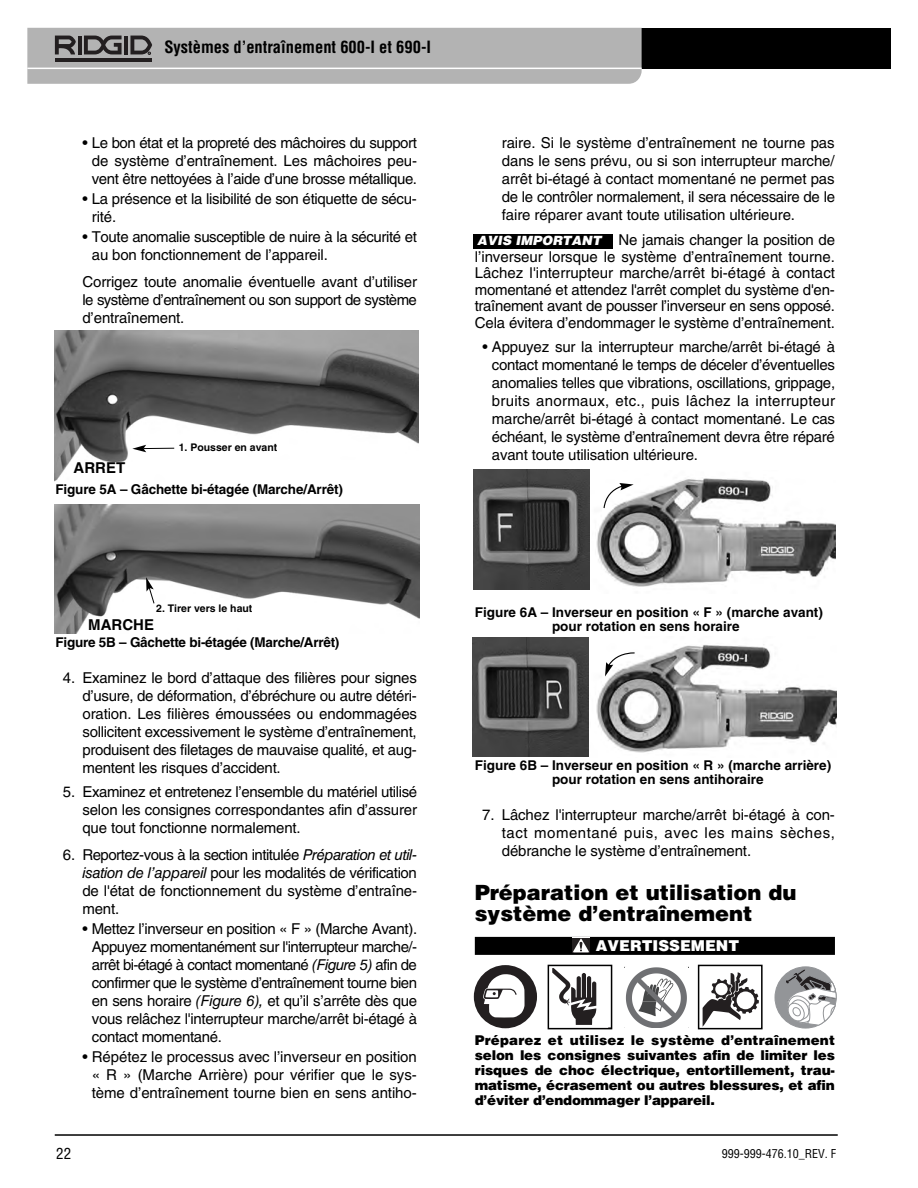
<style>
.page{position:relative;width:918px;height:1188px;background:#fff}
.page>*{position:absolute;margin:0;border:0;box-sizing:border-box;transform-origin:0 0}
.t1{font:900 21px/21px "Helvetica LT Std";color:#000}
.t2{font:700 condensed 16.5px "Helvetica LT Std";color:#000}
.t3{font:15px/18px "Helvetica LT Std";letter-spacing:-.01em;color:#000;text-align:justify}
.t4{font:900 15px "Helvetica LT Std";color:#fff}
.t5{font:700 15px "Helvetica LT Std";color:#000}
.t6{font:condensed 15px "Helvetica LT Std";color:#000}
.t7{font:700 13.5px/13.5px "Helvetica LT Std";color:#000;text-align:center}
.t8{font:900 13.5px/15px "Helvetica LT Std";letter-spacing:-.015em;color:#000;text-align:justify}
.t9{font:italic 900 12.75px "Helvetica LT Std";color:#fff}
.t10{font:condensed 12px "Helvetica LT Std";color:#000}
.t11{font:700 10.5px "Helvetica LT Std";color:#000}
.s1{font-style:italic}
</style>
<div class="page">
<div style="left:475px;top:937px;width:360px;height:18px;background:#000"></div>
<div style="left:572px;top:938px;width:17px;height:14px;background:#231f20"></div>
<svg style="left:573px;top:939px;width:16px;height:13px"></svg>
<hr style="left:55px;top:1134px;width:783px;height:2px;background:#000">
<div style="left:463px;top:28px;width:428px;height:41px;background:#000"></div>
<svg style="left:27px;top:28px;width:615px;height:56px;background:#afafaf"></svg>
<div style="left:473px;top:234px;width:139px;height:14px;background:#000"></div>
<img style="left:54px;top:331px;width:364px;height:151px">
<svg style="left:132px;top:445px;width:43px;height:7px"></svg>
<img style="left:54px;top:504px;width:365px;height:130px">
<svg style="left:146px;top:577px;width:9px;height:27px"></svg>
<img style="left:579px;top:471px;width:257px;height:119px">
<img style="left:473px;top:470px;width:116px;height:119px">
<svg style="left:603px;top:483px;width:31px;height:26px"></svg>
<img style="left:578px;top:644px;width:258px;height:113px">
<img style="left:473px;top:637px;width:116px;height:119px">
<svg style="left:605px;top:652px;width:31px;height:24px"></svg>
<svg style="left:474px;top:965px;width:63px;height:63px"></svg>
<div style="left:775px;top:967px;width:61px;height:61px;border:1px solid #939598;border-radius:50%"></div>
<svg style="left:777px;top:969px;width:59px;height:57px"></svg>
<svg style="left:703px;top:972px;width:56px;height:54px"></svg>
<div style="left:698px;top:965px;width:65px;height:64px;border:2px solid #000"></div>
<svg style="left:625px;top:966px;width:64px;height:62px"></svg>
<svg style="left:552px;top:968px;width:44px;height:57px"></svg>
<div style="left:548px;top:965px;width:64px;height:64px;border:2px solid #000"></div>
<p class="t2" style="left:164px;top:41px;width:268px">Systèmes d’entraînement 600-I et 690-I</p>
<p class="t3" style="left:92px;top:135px;width:327px;text-indent:-9px">• Le bon état et la propreté des mâchoires du support de système d’entraînement. Les mâchoires peu&shy;vent être nettoyées à l’aide d’une brosse métallique.</p>
<p class="t3" style="left:92px;top:191px;width:327px;text-indent:-9px">• La présence et la lisibilité de son étiquette de sécu&shy;rité.</p>
<p class="t3" style="left:92px;top:230px;width:327px;text-indent:-9px">• Toute anomalie susceptible de nuire à la sécurité et au bon fonctionnement de l’appareil.</p>
<p class="t3" style="left:82px;top:275px;width:336px">Corrigez toute anomalie éventuelle avant d’utiliser le système d’entraînement ou son support de système d’entraînement.</p>
<p class="t5" style="left:74px;top:463px;width:53px">ARRET</p>
<p class="t11" style="left:179px;top:444px;width:100px">1. Pousser en avant</p>
<p class="t7" style="left:55px;top:484px;width:289px">Figure 5A – Gâchette bi-étagée (Marche/Arrêt)</p>
<p class="t11" style="left:156px;top:605px;width:98px">2. Tirer vers le haut</p>
<p class="t5" style="left:88px;top:620px;width:67px">MARCHE</p>
<p class="t7" style="left:55px;top:637px;width:285px">Figure 5B – Gâchette bi-étagée (Marche/Arrêt)</p>
<p class="t3" style="left:82px;top:671px;width:336px;text-indent:-20px">4. Examinez le bord d’attaque des filières pour signes d’usure, de déformation, d’ébréchure ou autre détéri&shy;oration. Les filières émoussées ou endommagées sollicitent excessivement le système d’entraînement, produisent des filetages de mauvaise qualité, et aug&shy;mentent les risques d’accident.</p>
<p class="t3" style="left:82px;top:784px;width:336px;text-indent:-20px">5. Examinez et entretenez l’ensemble du matériel utilisé selon les consignes correspondantes afin d’assurer que tout fonctionne normalement.</p>
<p class="t3" style="left:82px;top:847px;width:336px;text-indent:-20px">6. Reportez-vous à la section intitulée <span class="s1">Préparation et util&shy;isation de l’appareil</span> pour les modalités de vérification de l'état de fonctionnement du système d’entraîne - ment.</p>
<p class="t3" style="left:92px;top:921px;width:327px;text-indent:-9px">• Mettez l’inverseur en position « F » (Marche Avant).<br>Appuyez momentanément sur l'interrupteur marche/ - arrêt bi-étagé à contact momentané <span class="s1">(Figure 5)</span> afin de confirmer que le système d’entraînement tourne bien en sens horaire <span class="s1">(Figure 6),</span> et qu’il s’arrête dès que vous relâchez l'interrupteur marche/arrêt bi-étagé à contact momentané.</p>
<p class="t3" style="left:92px;top:1049px;width:326px;text-indent:-9px">• Répétez le processus avec l’inverseur en position « R » (Marche Arrière) pour vérifier que le sys&shy;tème d’entraînement tourne bien en sens antiho-</p>
<p class="t3" style="left:502px;top:135px;width:335px">raire. Si le système d’entraînement ne tourne pas dans le sens prévu, ou si son interrupteur marche/ arrêt bi-étagé à contact momentané ne permet pas de le contrôler normalement, il sera nécessaire de le faire réparer avant toute utilisation ultérieure.</p>
<p class="t3" style="left:475px;top:233px;width:362px;line-height:16.5px;text-indent:144px">Ne jamais changer la position de l’inverseur lorsque le système d’entraînement tourne.<br>Lâchez l'interrupteur marche/arrêt bi-étagé à contact momentané et attendez l'arrêt complet du système d'en&shy;traînement avant de pousser l’inverseur en sens opposé.<br>Cela évitera d’endommager le système d’en traînement.</p>
<p class="t3" style="left:492px;top:339px;width:345px;text-indent:-9px">• Appuyez sur la interrupteur marche/arrêt bi-étagé à contact momentané le temps de déceler d’éventuelles anomalies telles que vibrations, oscillations, grippage, bruits anormaux, etc., puis lâchez la interrupteur marche/arrêt bi-étagé à contact momentané. Le cas échéant, le système d’entraînement devra être réparé avant toute utilisation ultérieure.</p>
<p class="t9" style="left:477px;top:236px;width:125px">AVIS IMPORTANT</p>
<p class="t7" style="left:475px;top:607px;width:350px">Figure 6A – Inverseur en position « F » (marche avant) pour rotation en sens horaire</p>
<p class="t7" style="left:552px;top:760px;width:281px;text-align:left;text-indent:-77px">Figure 6B – Inverseur en position « R » (marche arrière) pour rotation en sens antihoraire</p>
<p class="t3" style="left:502px;top:807px;width:335px;text-indent:-20px">7. Lâchez l'interrupteur marche/arrêt bi-étagé à con&shy;tact momentané puis, avec les mains sèches, débranche le système d’entraînement.</p>
<h1 class="t1" style="left:475px;top:883px;width:323px">Préparation et utilisation du système d’entraînement</h1>
<p class="t4" style="left:596px;top:940px;width:145px">AVERTISSEMENT</p>
<p class="t8" style="left:475px;top:1034px;width:362px">Préparez et utilisez le système d’entraînement selon les consignes suivantes afin de limiter les risques de choc électrique, entortillement, trau&shy;matisme, écrasement ou autres blessures, et afin d’éviter d’endommager l’appareil.</p>
<p class="t6" style="left:56px;top:1147px;width:16px">22</p>
<p class="t10" style="left:722px;top:1149px;width:116px">999-999-476.10_REV. F</p>
</div>
